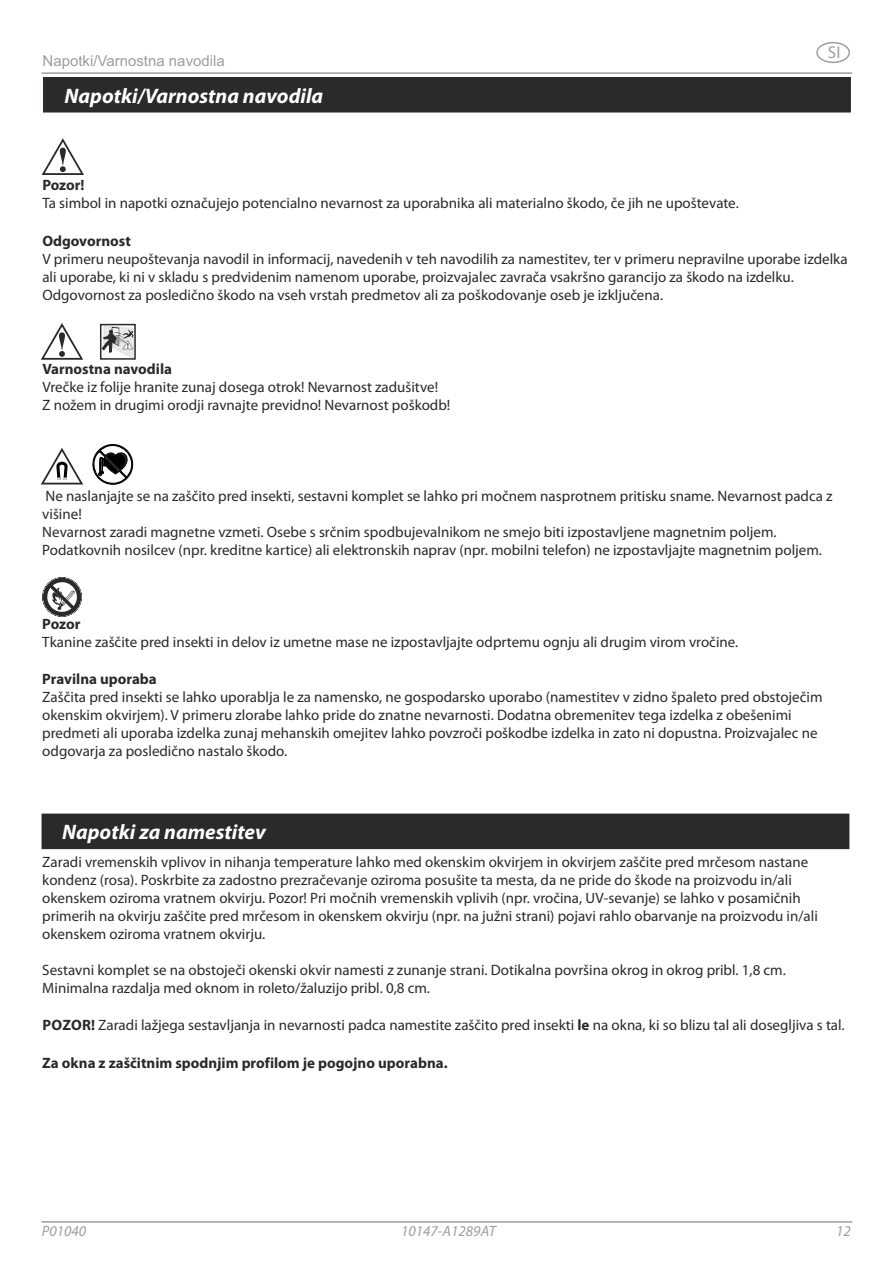
<style>
.page{position:relative;width:893px;height:1263px;background:#fff}
.page>*{position:absolute;margin:0;border:0;box-sizing:border-box;transform-origin:0 0}
.t1{font:italic 700 21px "Myriad Pro";color:#fefefe}
.t2{font:17.25px "Myriad Pro";color:#9e9e9d}
.t3{font:15px/18px "Myriad Pro";color:#2b2a29}
.t4{font:700 15px "Myriad Pro";color:#2b2a29}
.t5{font:15px "Arial";color:#9e9e9d}
.t6{font:italic 15px "Myriad Pro";color:#9e9e9d}
.s1{font-weight:700}
</style>
<div class="page">
<hr style="left:42px;top:1221px;width:810px;height:1px;background:#9e9e9d">
<hr style="left:42px;top:72px;width:810px;height:2px;background:#9e9e9d">
<div style="left:43px;top:77px;width:808px;height:36px;background:#2b2a29"></div>
<div style="left:41px;top:813px;width:809px;height:37px;background:#2b2a29"></div>
<svg style="left:816px;top:42px;width:34px;height:21px"></svg>
<svg style="left:41px;top:138px;width:43px;height:37px"></svg>
<svg style="left:41px;top:323px;width:42px;height:37px"></svg>
<div style="left:100px;top:324px;width:36px;height:36px;border:2px solid #2b2a29"></div>
<svg style="left:101px;top:325px;width:34px;height:34px"></svg>
<svg style="left:42px;top:577px;width:40px;height:40px"></svg>
<svg style="left:41px;top:444px;width:93px;height:41px"></svg>
<p class="t5" style="left:43px;top:55px;width:184px">Napotki/Varnostna navodila</p>
<h1 class="t1" style="left:64px;top:87px;width:260px">Napotki/Varnostna navodila</h1>
<p class="t2" style="left:828px;top:45px;width:14px">SI</p>
<p class="t4" style="left:42px;top:179px;width:44px">Pozor!</p>
<p class="t3" style="left:42px;top:196px;width:698px">Ta simbol in napotki označujejo potencialno nevarnost za uporabnika ali materialno škodo, če jih ne upoštevate.</p>
<p class="t4" style="left:42px;top:234px;width:90px">Odgovornost</p>
<p class="t3" style="left:42px;top:251px;width:807px">V primeru neupoštevanja navodil in informacij, navedenih v teh navodilih za namestitev, ter v primeru nepravilne uporabe izdelka ali uporabe, ki ni v skladu s predvidenim namenom uporabe, proizvajalec zavrača vsakršno garancijo za škodo na izdelku.<br>Odgovornost za posledično škodo na vseh vrstah predmetov ali za poškodovanje oseb je izključena.</p>
<p class="t4" style="left:42px;top:363px;width:131px">Varnostna navodila</p>
<p class="t3" style="left:42px;top:379px;width:410px">Vrečke iz folije hranite zunaj dosega otrok! Nevarnost zadušitve!<br>Z nožem in drugimi orodji ravnajte previdno! Nevarnost poškodb!</p>
<p class="t3" style="left:42px;top:488px;width:792px">Ne naslanjajte se na zaščito pred insekti, sestavni komplet se lahko pri močnem nasprotnem pritisku sname. Nevarnost padca z višine!<br>Nevarnost zaradi magnetne vzmeti. Osebe s srčnim spodbujevalnikom ne smejo biti izpostavljene magnetnim poljem.<br>Podatkovnih nosilcev (npr. kreditne kartice) ali elektronskih naprav (npr. mobilni telefon) ne izpostavljajte magnetnim poljem.</p>
<p class="t4" style="left:42px;top:617px;width:40px">Pozor</p>
<p class="t3" style="left:42px;top:634px;width:697px">Tkanine zaščite pred insekti in delov iz umetne mase ne izpostavljajte odprtemu ognju ali drugim virom vročine.</p>
<p class="t4" style="left:42px;top:673px;width:116px">Pravilna uporaba</p>
<p class="t3" style="left:42px;top:689px;width:782px">Zaščita pred insekti se lahko uporablja le za namensko, ne gospodarsko uporabo (namestitev v zidno špaleto pred obstoječim okenskim okvirjem). V primeru zlorabe lahko pride do znatne nevarnosti. Dodatna obremenitev tega izdelka z obešenimi predmeti ali uporaba izdelka zunaj mehanskih omejitev lahko povzroči poškodbe izdelka in zato ni dopustna. Proizvajalec ne odgovarja za posledično nastalo škodo.</p>
<h1 class="t1" style="left:62px;top:823px;width:205px">Napotki za namestitev</h1>
<p class="t3" style="left:42px;top:854px;width:777px">Zaradi vremenskih vplivov in nihanja temperature lahko med okenskim okvirjem in okvirjem zaščite pred mrčesom nastane kondenz (rosa). Poskrbite za zadostno prezračevanje oziroma posušite ta mesta, da ne pride do škode na proizvodu in/ali okenskem oziroma vratnem okvirju. Pozor! Pri močnih vremenskih vplivih (npr. vročina, UV-sevanje) se lahko v posamičnih primerih na okvirju zaščite pred mrčesom in okenskem okvirju (npr. na južni strani) pojavi rahlo obarvanje na proizvodu in/ali okenskem oziroma vratnem okvirju.</p>
<p class="t3" style="left:42px;top:962px;width:745px">Sestavni komplet se na obstoječi okenski okvir namesti z zunanje strani. Dotikalna površina okrog in okrog pribl. 1,8 cm.<br>Minimalna razdalja med oknom in roleto/žaluzijo pribl. 0,8 cm.</p>
<p class="t3" style="left:42px;top:1018px;width:804px"><span class="s1">POZOR!</span> Zaradi lažjega sestavljanja in nevarnosti padca namestite zaščito pred insekti <span class="s1">le</span> na okna, ki so blizu tal ali dosegljiva s tal.</p>
<p class="t4" style="left:42px;top:1056px;width:407px">Za okna z zaščitnim spodnjim profilom je pogojno uporabna.</p>
<p class="t6" style="left:42px;top:1225px;width:46px">P01040</p>
<p class="t6" style="left:401px;top:1225px;width:96px">10147-A1289AT</p>
<p class="t6" style="left:836px;top:1225px;width:16px">12</p>
</div>
